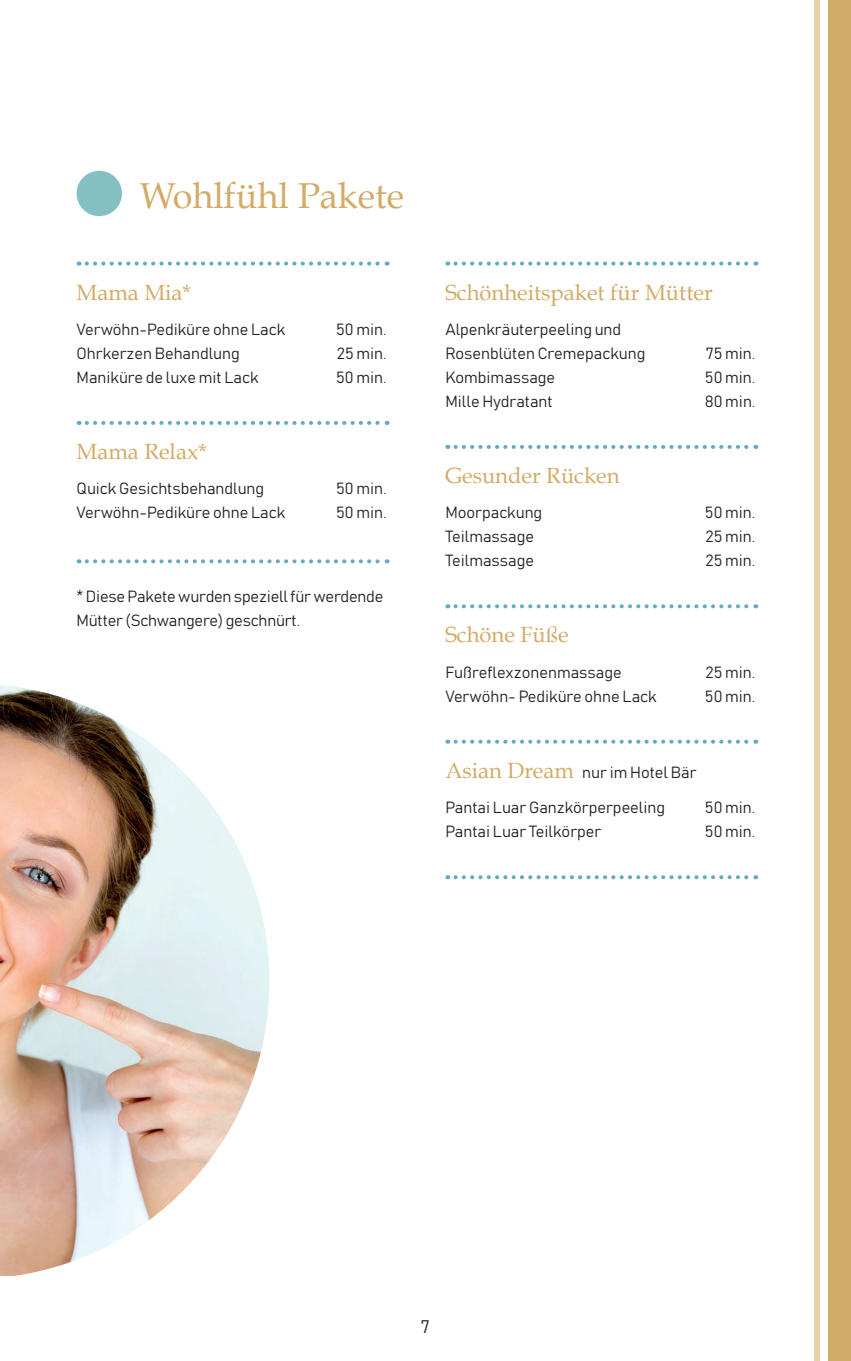
<style>
.page{position:relative;width:851px;height:1361px;background:#fff}
.page>*{position:absolute;margin:0;border:0;box-sizing:border-box;transform-origin:0 0}
.t1{font:36px "Book Antiqua";color:#d2ab66}
.t2{font:22px "Book Antiqua";color:#d2ab66}
.t3{font:18px "Bahnschrift";color:#231f20}
.t4{font:16px/24px "Bahnschrift";color:#231f20}
.s1{font-family:"Book Antiqua";font-size:22px;color:#d2ab66}
</style>
<div class="page">
<div style="left:828px;top:0;width:22px;height:1361px;background:#d2ab66"></div>
<div style="left:814px;top:0;width:5px;height:1361px;background:#e7cfa8"></div>
<img style="left:0;top:685px;width:269px;height:591px">
<svg style="left:455px;top:261px;width:301px;height:4px"></svg>
<svg style="left:455px;top:445px;width:301px;height:4px"></svg>
<svg style="left:455px;top:604px;width:301px;height:4px"></svg>
<svg style="left:455px;top:739px;width:301px;height:4px"></svg>
<svg style="left:455px;top:875px;width:301px;height:4px"></svg>
<div style="left:77px;top:171px;width:45px;height:45px;background:#84bfc1;border-radius:50%"></div>
<svg style="left:87px;top:261px;width:300px;height:4px"></svg>
<svg style="left:87px;top:421px;width:300px;height:4px"></svg>
<svg style="left:87px;top:559px;width:300px;height:4px"></svg>
<h1 class="t1" style="left:140px;top:174px;width:265px">Wohlfühl Pakete</h1>
<h2 class="t2" style="left:77px;top:278px;width:116px">Mama Mia*</h2>
<p class="t4" style="left:77px;top:317px;width:210px">Verwöhn-Pediküre ohne Lack</p>
<p class="t4" style="left:336px;top:317px;width:52px">50 min.</p>
<p class="t4" style="left:77px;top:341px;width:165px">Ohrkerzen Behandlung</p>
<p class="t4" style="left:337px;top:341px;width:51px">25 min.</p>
<p class="t4" style="left:77px;top:365px;width:183px">Maniküre de luxe mit Lack</p>
<p class="t4" style="left:336px;top:365px;width:52px">50 min.</p>
<h2 class="t2" style="left:77px;top:438px;width:132px">Mama Relax*</h2>
<p class="t4" style="left:77px;top:476px;width:189px">Quick Gesichtsbehandlung</p>
<p class="t4" style="left:336px;top:476px;width:52px">50 min.</p>
<p class="t4" style="left:77px;top:500px;width:210px">Verwöhn-Pediküre ohne Lack</p>
<p class="t4" style="left:336px;top:500px;width:52px">50 min.</p>
<p class="t4" style="left:77px;top:584px;width:308px">* Diese Pakete wurden speziell für werdende<br>Mütter (Schwangere) geschnürt.</p>
<h2 class="t2" style="left:445px;top:278px;width:269px">Schönheitspaket für Mütter</h2>
<p class="t4" style="left:445px;top:317px;width:201px">Alpenkräuterpeeling und<br>Rosenblüten Cremepackung</p>
<p class="t4" style="left:705px;top:341px;width:51px">75 min.</p>
<p class="t4" style="left:445px;top:365px;width:111px">Kombimassage</p>
<p class="t4" style="left:704px;top:365px;width:52px">50 min.</p>
<p class="t4" style="left:445px;top:389px;width:109px">Mille Hydratant</p>
<p class="t4" style="left:704px;top:389px;width:52px">80 min.</p>
<h2 class="t2" style="left:445px;top:462px;width:176px">Gesunder Rücken</h2>
<p class="t4" style="left:445px;top:500px;width:98px">Moorpackung</p>
<p class="t4" style="left:704px;top:500px;width:52px">50 min.</p>
<p class="t4" style="left:445px;top:524px;width:90px">Teilmassage</p>
<p class="t4" style="left:705px;top:524px;width:51px">25 min.</p>
<p class="t4" style="left:445px;top:548px;width:90px">Teilmassage</p>
<p class="t4" style="left:705px;top:548px;width:51px">25 min.</p>
<h2 class="t2" style="left:445px;top:621px;width:125px">Schöne Füße</h2>
<p class="t4" style="left:445px;top:660px;width:178px">Fußreflexzonenmassage</p>
<p class="t4" style="left:705px;top:660px;width:51px">25 min.</p>
<p class="t4" style="left:445px;top:684px;width:213px">Verwöhn- Pediküre ohne Lack</p>
<p class="t4" style="left:704px;top:684px;width:52px">50 min.</p>
<p class="t4" style="left:445px;top:760px;width:253px"><span class="s1">Asian Dream</span> nur im Hotel Bär</p>
<p class="t4" style="left:445px;top:795px;width:221px">Pantai Luar Ganzkörperpeeling</p>
<p class="t4" style="left:704px;top:795px;width:52px">50 min.</p>
<p class="t4" style="left:445px;top:819px;width:157px">Pantai Luar Teilkörper</p>
<p class="t4" style="left:704px;top:819px;width:52px">50 min.</p>
<p class="t3" style="left:421px;top:1315px;width:14px">75</p>
</div>
